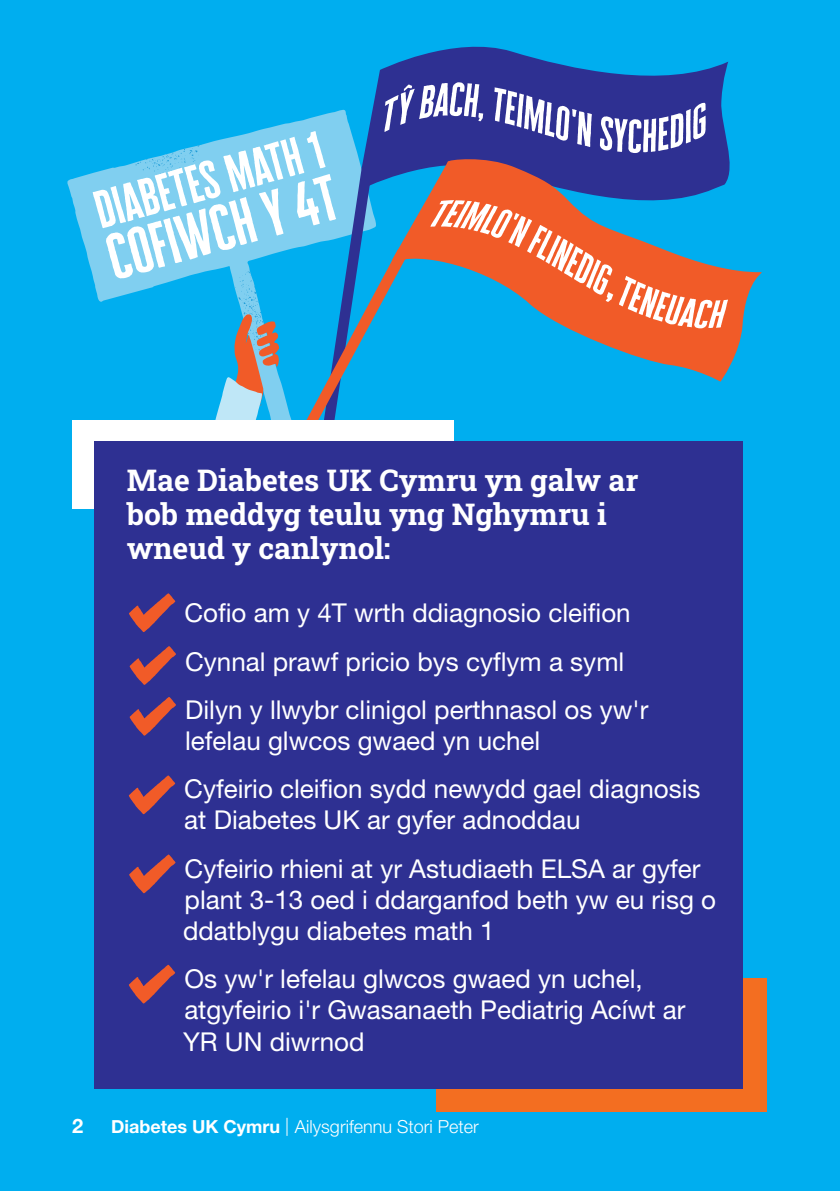
<style>
.page{position:relative;width:840px;height:1191px;background:#fff}
.page>*{position:absolute;margin:0;border:0;box-sizing:border-box;transform-origin:0 0}
.t1{font:700 30px/34px "Roboto Slab";color:#fff}
.t2{font:26px/48.2px "Helvetica Neue LT Std";color:#fff}
.t3{font:700 20px "Helvetica Neue LT Std";color:#fff}
.t4{font:300 18px "Helvetica Neue LT Std";color:#fff}
.s1{font-weight:700}
</style>
<div class="page">
<div style="left:0;top:0;width:839px;height:1191px;background:#00aeef"></div>
<svg style="left:372px;top:46px;width:357px;height:137px;fill:#2e3092"></svg>
<svg style="left:376px;top:261px;width:16px;height:52px"></svg>
<svg style="left:392px;top:155px;width:370px;height:227px"></svg>
<svg style="left:430px;top:200px;width:297px;height:128px"></svg>
<svg style="left:80px;top:110px;width:296px;height:310px"></svg>
<svg style="left:384px;top:82px;width:99px;height:50px;background:#7072b4"></svg>
<svg style="left:494px;top:87px;width:97px;height:60px;background:#6f70b4"></svg>
<svg style="left:599px;top:103px;width:106px;height:50px;background:#7b7cba"></svg>
<div style="left:436px;top:977px;width:329px;height:134px;background:#f36e21"></div>
<div style="left:72px;top:420px;width:382px;height:89px;background:#fff"></div>
<div style="left:94px;top:441px;width:648px;height:647px;background:#2e3092"></div>
<svg style="left:129px;top:593px;width:46px;height:39px"></svg>
<svg style="left:129px;top:646px;width:47px;height:39px"></svg>
<svg style="left:129px;top:697px;width:47px;height:39px"></svg>
<svg style="left:129px;top:775px;width:46px;height:39px"></svg>
<svg style="left:129px;top:964px;width:46px;height:40px"></svg>
<svg style="left:129px;top:854px;width:46px;height:39px"></svg>
<p class="t1" style="left:127px;top:463px;width:512px">Mae Diabetes UK Cymru yn galw ar bob meddyg teulu yng Nghymru i wneud y canlynol:</p>
<p class="t2" style="left:184px;top:591px;width:465px">Cofio am y 4T wrth ddiagnosio cleifion<br>Cynnal prawf pricio bys cyflym a syml<br>Dilyn y llwybr clinigol perthnasol os yw'r</p>
<p class="t2" style="left:184px;top:719px;width:517px">lefelau glwcos gwaed yn uchel<br>Cyfeirio cleifion sydd newydd gael diagnosis</p>
<p class="t2" style="left:184px;top:798px;width:517px">at Diabetes UK ar gyfer adnoddau<br>Cyfeirio rhieni at yr Astudiaeth ELSA ar gyfer</p>
<p class="t2" style="left:183px;top:886px;width:534px;line-height:31.2px">plant 3-13 oed i ddarganfod beth yw eu risg o ddatblygu diabetes math 1</p>
<p class="t2" style="left:183px;top:966px;width:503px;line-height:31.2px">Os yw'r lefelau glwcos gwaed yn uchel, atgyfeirio i'r Gwasanaeth Pediatrig Acíwt ar<br>YR UN diwrnod</p>
<p class="t3" style="left:72px;top:1119px;width:13px">2</p>
<p class="t4" style="left:111px;top:1120px;width:369px"><span class="s1">Diabetes UK Cymru</span> | Ailysgrifennu Stori Peter</p>
</div>
